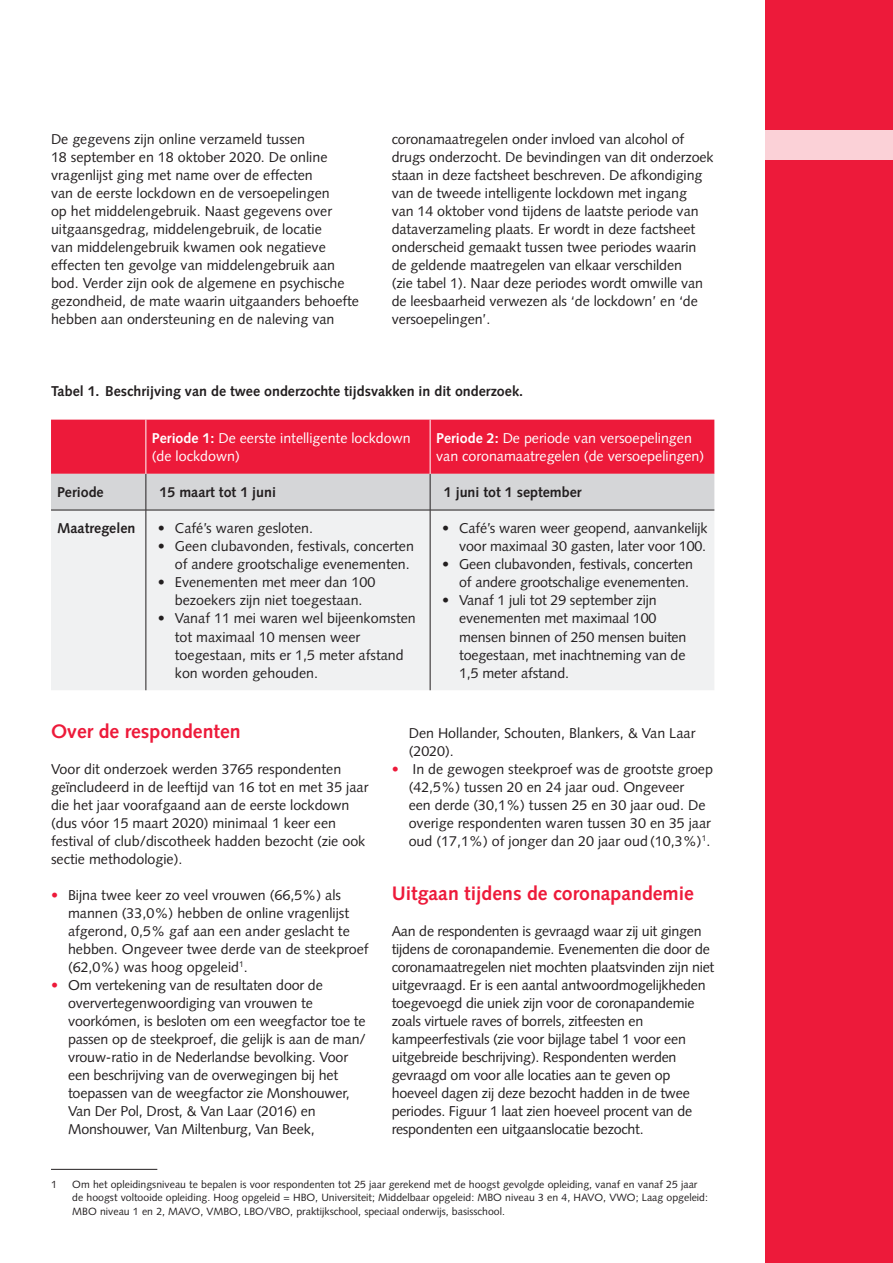
<style>
.page{position:relative;width:893px;height:1263px;background:#fff}
.page>*{position:absolute;margin:0;border:0;box-sizing:border-box;transform-origin:0 0}
._02-Subkop_rood_bold{font:700 19.5px "Syntax LT Std";color:#ed1a3a}
._03-brood{font:14.25px/18px "Syntax LT Std";letter-spacing:-.005em;color:#231f20}
._03-brood-2{font:14.25px/18px "Syntax LT Std";color:#fff}
._03-brood-3{font:700 14.25px "Syntax LT Std";color:#231f20}
.Annotation_text{font:700 14.25px "Syntax LT Std";color:#231f20}
._10-VOETNOOT{font:10.5px/13.5px "Syntax LT Std";color:#231f20}
.s1{font-weight:700}
.s2{font-style:italic;color:#ed1a3a}
</style>
<div class="page">
<div style="left:765px;top:0;width:128px;height:1263px;background:#ed1a3a"></div>
<div style="left:765px;top:130px;width:128px;height:29px;background:#fbd1d7"></div>
<svg style="left:51px;top:420px;width:663px;height:90px;background:#e26578"></svg>
<div style="left:51px;top:511px;width:663px;height:179px;background:#f0f1f2"></div>
<hr style="left:146px;top:474px;width:1px;height:36px;background:#231f20">
<hr style="left:430px;top:474px;width:1px;height:36px;background:#231f20">
<hr style="left:51px;top:510px;width:95px;height:1px;background:#231f20">
<hr style="left:146px;top:510px;width:284px;height:1px;background:#231f20">
<hr style="left:146px;top:510px;width:1px;height:180px;background:#231f20">
<hr style="left:430px;top:510px;width:284px;height:1px;background:#231f20">
<hr style="left:430px;top:510px;width:1px;height:180px;background:#231f20">
<hr style="left:145px;top:420px;width:1px;height:54px;background:#fff">
<hr style="left:430px;top:420px;width:1px;height:54px;background:#fff">
<hr style="left:51px;top:1169px;width:106px;height:1px;background:#231f20">
<p class="_03-brood" style="left:51px;top:130px;width:310px">De gegevens zijn online verzameld tussen<br>18 september en 18 oktober 2020. De online vragenlijst ging met name over de effecten<br>van de eerste lockdown en de versoepelingen<br>op het middelengebruik. Naast gegevens over uitgaansgedrag, middelengebruik, de locatie<br>van middelengebruik kwamen ook negatieve effecten ten gevolge van middelengebruik aan bod. Verder zijn ook de algemene en psychische gezondheid, de mate waarin uitgaanders behoefte hebben aan ondersteuning en de naleving van</p>
<p class="_03-brood" style="left:392px;top:130px;width:323px">coronamaatregelen onder invloed van alcohol of drugs onderzocht. De bevindingen van dit onderzoek staan in deze factsheet beschreven. De afkondiging van de tweede intelligente lockdown met ingang<br>van 14 oktober vond tijdens de laatste periode van dataverzameling plaats. Er wordt in deze factsheet onderscheid gemaakt tussen twee periodes waarin de geldende maatregelen van elkaar verschilden<br>(zie tabel 1). Naar deze periodes wordt omwille van de leesbaarheid verwezen als ‘de lockdown’ en ‘de versoepelingen’.</p>
<p class="_03-brood-3" style="left:51px;top:382px;width:474px">Tabel 1. Beschrijving van de twee onderzochte tijdsvakken in dit onderzoek.</p>
<p class="_03-brood-2" style="left:152px;top:429px;width:260px"><span class="s1">Periode 1:</span> De eerste intelligente lockdown (de lockdown)</p>
<p class="_03-brood-2" style="left:436px;top:429px;width:270px"><span class="s1">Periode 2:</span> De periode van versoepelingen van coronamaatregelen (de versoepelingen)</p>
<p class="Annotation_text" style="left:57px;top:484px;width:48px">Periode</p>
<p class="Annotation_text" style="left:160px;top:484px;width:118px">15 maart tot 1 juni</p>
<p class="Annotation_text" style="left:444px;top:484px;width:139px">1 juni tot 1 september</p>
<p class="Annotation_text" style="left:57px;top:520px;width:80px">Maatregelen</p>
<p class="_03-brood" style="left:158px;top:520px;width:157px">• Café’s waren gesloten.</p>
<p class="_03-brood" style="left:158px;top:538px;width:258px;text-align:right">• Geen clubavonden, festivals, concerten of andere grootschalige evenementen.</p>
<p class="_03-brood" style="left:158px;top:574px;width:219px;text-align:center">• Evenementen met meer dan 100 bezoekers zijn niet toegestaan.</p>
<p class="_03-brood" style="left:175px;top:610px;width:242px;text-indent:-17px">• Vanaf 11 mei waren wel bijeenkomsten tot maximaal 10 mensen weer toegestaan, mits er 1,5 meter afstand kon worden gehouden.</p>
<p class="_03-brood" style="left:442px;top:520px;width:267px;text-align:right">• Café’s waren weer geopend, aanvankelijk voor maximaal 30 gasten, later voor 100.</p>
<p class="_03-brood" style="left:442px;top:556px;width:252px;text-align:right">• Geen clubavonden, festivals, concerten of andere grootschalige evenementen.</p>
<p class="_03-brood" style="left:459px;top:592px;width:229px;text-indent:-17px">• Vanaf 1 juli tot 29 september zijn evenementen met maximaal 100 mensen binnen of 250 mensen buiten toegestaan, met inachtneming van de<br>1,5 meter afstand.</p>
<p class="_02-Subkop_rood_bold" style="left:51px;top:720px;width:191px">Over de respondenten</p>
<p class="_03-brood" style="left:51px;top:760px;width:319px">Voor dit onderzoek werden 3765 respondenten geïncludeerd in de leeftijd van 16 tot en met 35 jaar die het jaar voorafgaand aan de eerste lockdown (dus vóor 15 maart 2020) minimaal 1 keer een festival of club/discotheek hadden bezocht (zie ook sectie methodologie).</p>
<p class="_03-brood" style="left:68px;top:886px;width:302px;text-indent:-17px"><span class="s2">•</span> Bijna twee keer zo veel vrouwen (66,5%) als mannen (33,0%) hebben de online vragenlijst afgerond, 0,5% gaf aan een ander geslacht te hebben. Ongeveer twee derde van de steekproef (62,0%) was hoog opgeleid<sup>1</sup>.</p>
<p class="_03-brood" style="left:68px;top:976px;width:299px;text-indent:-17px"><span class="s2">•</span> Om vertekening van de resultaten door de oververtegenwoordiging van vrouwen te voorkómen, is besloten om een weegfactor toe te passen op de steekproef, die gelijk is aan de man/ vrouw-ratio in de Nederlandse bevolking. Voor een beschrijving van de overwegingen bij het toepassen van de weegfactor zie Monshouwer, Van Der Pol, Drost, &amp; Van Laar (2016) en Monshouwer, Van Miltenburg, Van Beek,</p>
<p class="_03-brood" style="left:409px;top:724px;width:288px">Den Hollander, Schouten, Blankers, &amp; Van Laar (2020).</p>
<p class="_03-brood" style="left:409px;top:760px;width:306px;text-indent:-17px"><span class="s2">•</span> In de gewogen steekproef was de grootste groep (42,5%) tussen 20 en 24 jaar oud. Ongeveer<br>een derde (30,1%) tussen 25 en 30 jaar oud. De overige respondenten waren tussen 30 en 35 jaar oud (17,1%) of jonger dan 20 jaar oud (10,3%)<sup>1</sup>.</p>
<p class="_02-Subkop_rood_bold" style="left:392px;top:882px;width:304px">Uitgaan tijdens de coronapandemie</p>
<p class="_03-brood" style="left:392px;top:922px;width:324px">Aan de respondenten is gevraagd waar zij uit gingen tijdens de coronapandemie. Evenementen die door de coronamaatregelen niet mochten plaatsvinden zijn niet uitgevraagd. Er is een aantal antwoordmogelijkheden toegevoegd die uniek zijn voor de coronapandemie zoals virtuele raves of borrels, zitfeesten en kampeerfestivals (zie voor bijlage tabel 1 voor een uitgebreide beschrijving). Respondenten werden gevraagd om voor alle locaties aan te geven op hoeveel dagen zij deze bezocht hadden in de twee periodes. Figuur 1 laat zien hoeveel procent van de respondenten een uitgaanslocatie bezocht.</p>
<p class="_10-VOETNOOT" style="left:51px;top:1177px;width:7px">1</p>
<p class="_10-VOETNOOT" style="left:72px;top:1177px;width:637px">Om het opleidingsniveau te bepalen is voor respondenten tot 25 jaar gerekend met de hoogst gevolgde opleiding, vanaf en vanaf 25 jaar de hoogst voltooide opleiding. Hoog opgeleid = HBO, Universiteit; Middelbaar opgeleid: MBO niveau 3 en 4, HAVO, VWO; Laag opgeleid:<br>MBO niveau 1 en 2, MAVO, VMBO, LBO/VBO, praktijkschool, speciaal onderwijs, basisschool.</p>
</div>
